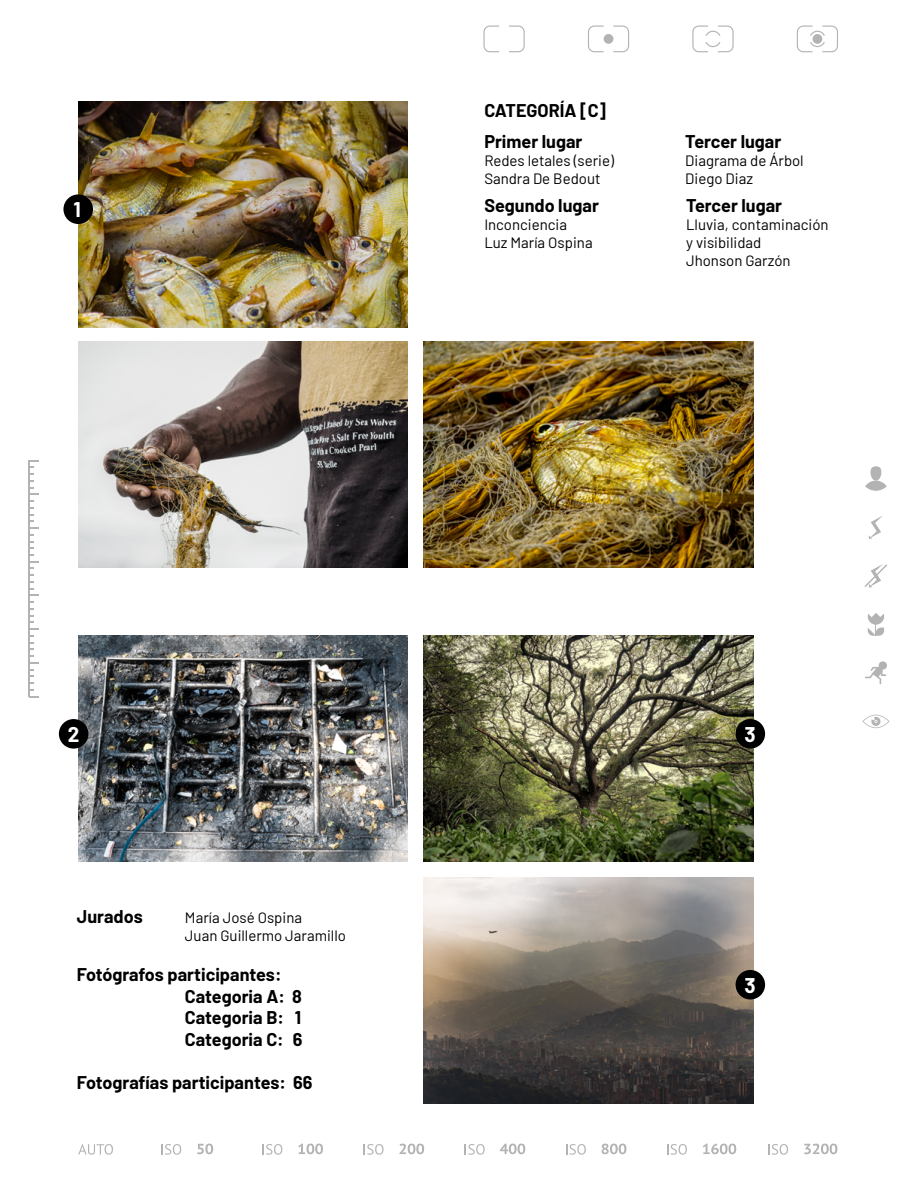
<style>
.page{position:relative;width:918px;height:1188px;background:#fff}
.page>*{position:absolute;margin:0;border:0;box-sizing:border-box;transform-origin:0 0}
.t1{font:700 20.85px "Barlow";color:#fff}
.t2{font:700 18px/21.6px "Barlow";color:#000}
.t3{font:15px "Barlow";color:#000}
</style>
<div class="page">
<img style="left:78px;top:102px;width:330px;height:226px">
<img style="left:78px;top:341px;width:330px;height:226px">
<img style="left:78px;top:636px;width:330px;height:226px">
<img style="left:424px;top:636px;width:330px;height:226px">
<img style="left:424px;top:878px;width:330px;height:226px">
<img style="left:424px;top:341px;width:330px;height:226px">
<svg style="left:78px;top:1144px;width:35px;height:11px"></svg>
<svg style="left:161px;top:1144px;width:20px;height:11px"></svg>
<svg style="left:197px;top:1144px;width:16px;height:10px"></svg>
<svg style="left:263px;top:1144px;width:19px;height:11px"></svg>
<svg style="left:298px;top:1144px;width:25px;height:10px"></svg>
<svg style="left:364px;top:1144px;width:20px;height:11px"></svg>
<svg style="left:399px;top:1144px;width:25px;height:10px"></svg>
<svg style="left:465px;top:1144px;width:20px;height:11px"></svg>
<svg style="left:500px;top:1144px;width:25px;height:10px"></svg>
<svg style="left:566px;top:1144px;width:20px;height:11px"></svg>
<svg style="left:602px;top:1144px;width:24px;height:10px"></svg>
<svg style="left:667px;top:1144px;width:20px;height:11px"></svg>
<svg style="left:703px;top:1144px;width:33px;height:10px"></svg>
<svg style="left:768px;top:1144px;width:20px;height:11px"></svg>
<svg style="left:804px;top:1144px;width:33px;height:10px"></svg>
<svg style="left:483px;top:26px;width:16px;height:26px"></svg>
<svg style="left:509px;top:26px;width:16px;height:26px"></svg>
<svg style="left:588px;top:26px;width:16px;height:26px"></svg>
<svg style="left:613px;top:26px;width:16px;height:26px"></svg>
<div style="left:604px;top:34px;width:9px;height:10px;background:#b3b3b3;border-radius:50%"></div>
<svg style="left:692px;top:26px;width:42px;height:26px"></svg>
<svg style="left:797px;top:26px;width:41px;height:26px"></svg>
<div style="left:813px;top:34px;width:9px;height:10px;background:#b3b3b3;border-radius:50%"></div>
<svg style="left:862px;top:715px;width:28px;height:13px"></svg>
<svg style="left:865px;top:661px;width:22px;height:23px"></svg>
<hr style="left:28px;top:461px;width:2px;height:236px;background:#000">
<svg style="left:29px;top:467px;width:5px;height:21px"></svg>
<svg style="left:29px;top:494px;width:10px;height:21px"></svg>
<svg style="left:29px;top:521px;width:10px;height:21px"></svg>
<svg style="left:29px;top:548px;width:10px;height:14px"></svg>
<svg style="left:29px;top:568px;width:5px;height:21px"></svg>
<svg style="left:29px;top:595px;width:10px;height:21px"></svg>
<svg style="left:29px;top:622px;width:10px;height:21px"></svg>
<svg style="left:29px;top:649px;width:10px;height:21px"></svg>
<svg style="left:29px;top:676px;width:10px;height:21px"></svg>
<svg style="left:865px;top:481px;width:22px;height:10px"></svg>
<svg style="left:871px;top:466px;width:10px;height:15px"></svg>
<svg style="left:869px;top:516px;width:13px;height:23px"></svg>
<svg style="left:868px;top:613px;width:16px;height:23px"></svg>
<svg style="left:864px;top:564px;width:23px;height:23px"></svg>
<div style="left:63px;top:194px;width:30px;height:30px;background:#000;border-radius:50%"></div>
<div style="left:59px;top:719px;width:29px;height:30px;background:#000;border-radius:50%"></div>
<div style="left:736px;top:719px;width:29px;height:30px;background:#000;border-radius:50%"></div>
<div style="left:736px;top:970px;width:29px;height:30px;background:#000;border-radius:50%"></div>
<p class="t1" style="left:74px;top:194px;width:9px">1</p>
<p class="t2" style="left:484px;top:99px;width:123px">CATEGORÍA [C]</p>
<p class="t2" style="left:484px;top:129px;width:100px">Primer lugar</p>
<p class="t3" style="left:484px;top:150px;width:131px">Redes letales (serie)</p>
<p class="t3" style="left:484px;top:168px;width:118px">Sandra De Bedout</p>
<p class="t2" style="left:484px;top:194px;width:116px">Segundo lugar</p>
<p class="t3" style="left:484px;top:214px;width:84px">Inconciencia</p>
<p class="t3" style="left:484px;top:232px;width:110px">Luz María Ospina</p>
<p class="t2" style="left:685px;top:129px;width:97px">Tercer lugar</p>
<p class="t3" style="left:685px;top:150px;width:120px">Diagrama de Árbol</p>
<p class="t3" style="left:685px;top:168px;width:69px">Diego Diaz</p>
<p class="t2" style="left:686px;top:194px;width:97px">Tercer lugar</p>
<p class="t3" style="left:686px;top:214px;width:144px">Lluvia, contaminación</p>
<p class="t3" style="left:686px;top:232px;width:77px">y visibilidad</p>
<p class="t3" style="left:686px;top:250px;width:106px">Jhonson Garzón</p>
<p class="t1" style="left:68px;top:719px;width:13px">2</p>
<p class="t1" style="left:744px;top:719px;width:13px">3</p>
<p class="t2" style="left:77px;top:905px;width:67px">Jurados</p>
<p class="t3" style="left:185px;top:907px;width:119px">María José Ospina</p>
<p class="t3" style="left:185px;top:925px;width:163px">Juan Guillermo Jaramillo</p>
<p class="t2" style="left:77px;top:962px;width:206px">Fotógrafos participantes:</p>
<p class="t2" style="left:185px;top:984px;width:118px">Categoria A: 8</p>
<p class="t2" style="left:185px;top:1006px;width:119px">Categoria B: 1<br>Categoria C: 6</p>
<p class="t2" style="left:77px;top:1070px;width:237px">Fotografías participantes: 66</p>
<p class="t1" style="left:744px;top:970px;width:13px">3</p>
</div>
